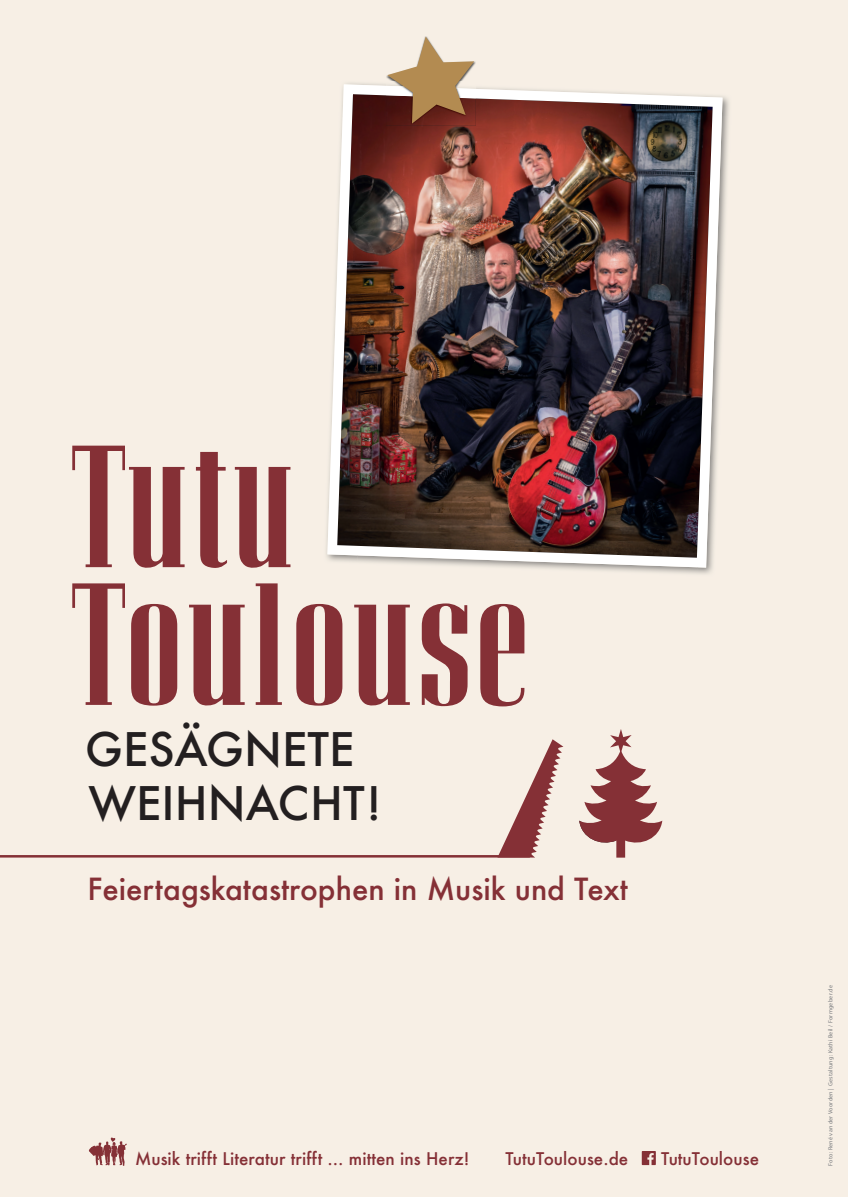
<style>
.page{position:relative;width:848px;height:1197px;background:#fff}
.page>*{position:absolute;margin:0;border:0;box-sizing:border-box;transform-origin:0 0}
.t1{font:153.1px/137.7px "Corvinus Skyline";color:#853036}
.t2{font:500 44.9px/53.9px "Futura";color:#231f20}
.t3{font:500 29.7px "Futura";color:#853036}
.t4{font:500 17px "Futura";color:#853036}
.t5{font:6px "Adobe Corp ID Myriad Rg";letter-spacing:.04em;color:#7a7c7f}
</style>
<div class="page">
<div style="left:0;top:0;width:848px;height:1196px;background:#f7efe5"></div>
<hr style="left:0;top:855px;width:530px;height:2px;background:#853036">
<svg style="left:497px;top:739px;width:66px;height:118px"></svg>
<svg style="left:579px;top:729px;width:83px;height:128px"></svg>
<svg style="left:641px;top:1151px;width:15px;height:13px"></svg>
<svg style="left:89px;top:1137px;width:38px;height:28px"></svg>
<img style="left:722px;top:96px;width:7px;height:20px">
<img style="left:697px;top:116px;width:32px;height:458px">
<img style="left:327px;top:84px;width:395px;height:483px">
<img style="left:386px;top:98px;width:90px;height:28px">
<img style="left:386px;top:86px;width:90px;height:12px">
<svg style="left:387px;top:37px;width:87px;height:87px"></svg>
<h1 class="t1" style="left:66px;top:445px;width:465px">Tutu<br>Toulouse</h1>
<h2 class="t2" style="left:85px;top:722px;width:298px">GESÄGNETE<br>WEIHNACHT!</h2>
<h3 class="t3" style="left:87px;top:868px;width:542px">Feiertagskatastrophen in Musik und Text</h3>
<p class="t4" style="left:135px;top:1146px;width:336px">Musik trifft Literatur trifft … mitten ins Herz!</p>
<p class="t4" style="left:505px;top:1146px;width:124px">TutuToulouse.de</p>
<p class="t4" style="left:661px;top:1146px;width:99px">TutuToulouse</p>
<p class="t5" style="left:827px;top:1165px;width:182px;rotate:-90deg">Foto: René van der Voorden | Gestaltung: Kathi Beil / Formgeber.de</p>
</div>
